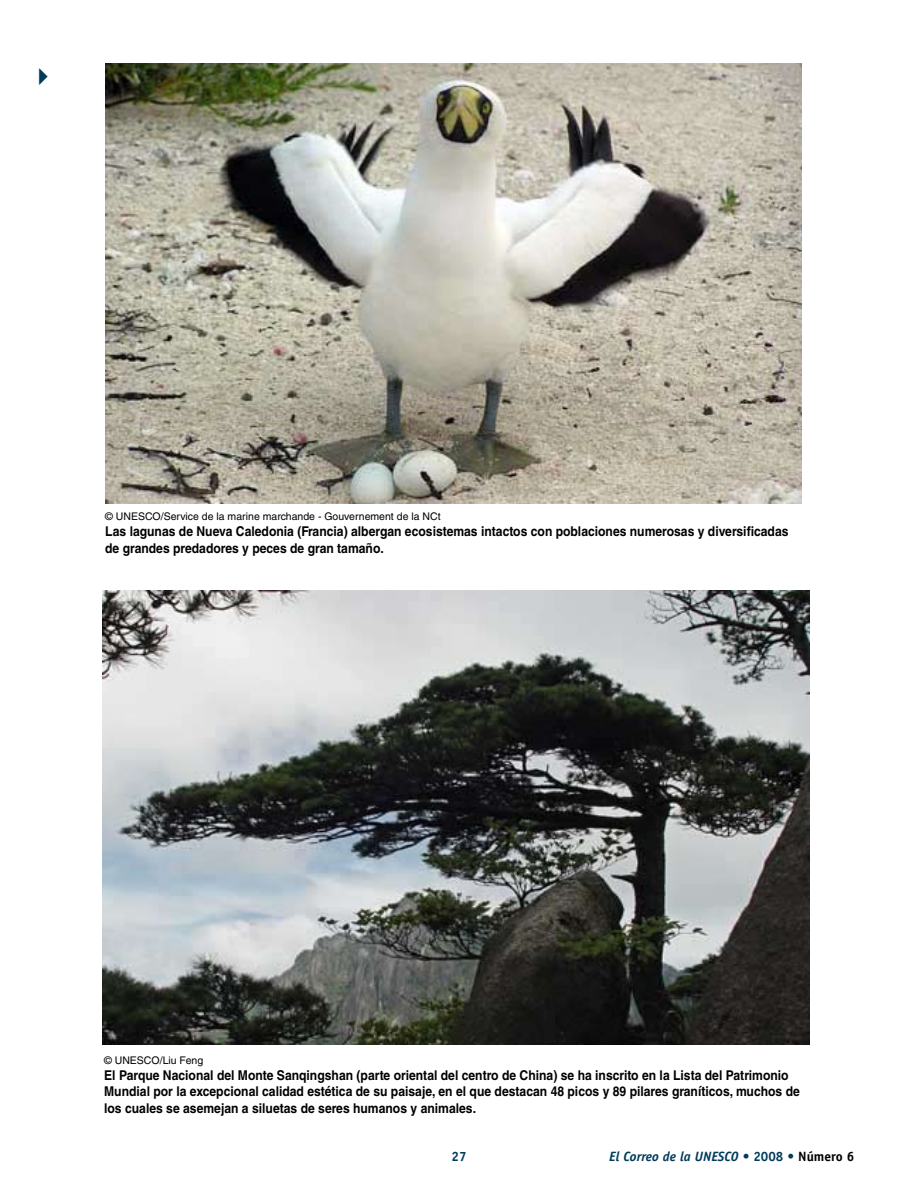
<style>
.page{position:relative;width:918px;height:1188px;background:#fff}
.page>*{position:absolute;margin:0;border:0;box-sizing:border-box;transform-origin:0 0}
.t1{font:700 13.5px/16.2px "Helvetica LT Std";color:#000;scale:.9 1}
.t2{font:italic 700 13.5px "Officina Sans";color:#003b5a}
.t3{font:700 13.5px "Officina Sans Std";color:#003b5a}
.t4{font:10.5px "Helvetica LT Std";color:#000}
.s1{font-family:"Officina Sans Std";font-style:normal}
.s2{font-family:"Officina Sans Std";font-style:normal;color:#000}
</style>
<div class="page">
<img style="left:105px;top:64px;width:696px;height:439px">
<img style="left:103px;top:591px;width:706px;height:453px">
<p class="t4" style="left:105px;top:510px;width:337px">© UNESCO/Service de la marine marchande - Gouvernement de la NCt</p>
<p class="t1" style="left:105px;top:523px;width:761px">Las lagunas de Nueva Caledonia (Francia) albergan ecosistemas intactos con poblaciones numerosas y diversificadas de grandes predadores y peces de gran tamaño.</p>
<p class="t4" style="left:104px;top:1054px;width:101px">© UNESCO/Liu Feng</p>
<p class="t1" style="left:104px;top:1067px;width:774px">El Parque Nacional del Monte Sanqingshan (parte oriental del centro de China) se ha inscrito en la Lista del Patrimonio<br>Mundial por la excepcional calidad estética de su paisaje, en el que destacan 48 picos y 89 pilares graníticos, muchos de los cuales se asemejan a siluetas de seres humanos y animales.</p>
<p class="t3" style="left:451px;top:1148px;width:17px">27</p>
<p class="t2" style="left:609px;top:1149px;width:247px">El Correo de la UNESCO <span class="s1">• 2008 •</span> <span class="s2">Número 6</span></p>
</div>
